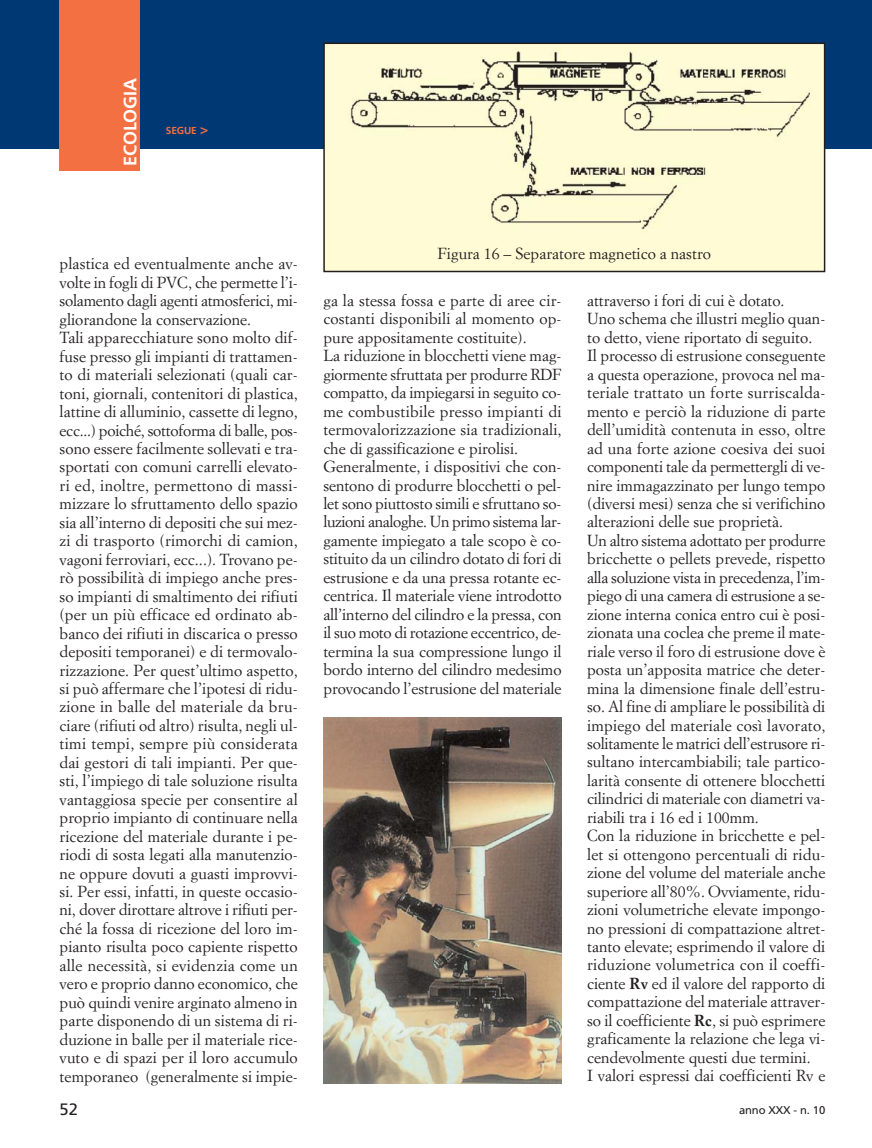
<style>
.page{position:relative;width:872px;height:1148px;background:#fff}
.page>*{position:absolute;margin:0;border:0;box-sizing:border-box;transform-origin:0 0}
.t1{font:700 18px "Frutiger";letter-spacing:-.01em;color:#fff}
.t2{font:16.5px "Frutiger";color:#231f20}
.t3{font:15.75px/18.5px "Simoncini Garamond";color:#231f20}
.t4{font:11.25px "Frutiger";letter-spacing:-.01em;color:#231f20}
.t5{font:700 10.2px "Frutiger";letter-spacing:-.015em;color:#f37042}
.s1{font-size:13.5px}
.s2{font-weight:700}
</style>
<div class="page">
<div style="left:0;top:0;width:872px;height:149px;background:#003874"></div>
<div style="left:324px;top:43px;width:500px;height:228px;background:#fffcd5"></div>
<img style="left:349px;top:50px;width:461px;height:179px">
<div style="left:323px;top:43px;width:502px;height:229px;border:2px solid #231f20"></div>
<img style="left:323px;top:717px;width:238px;height:366px">
<div style="left:60px;top:0;width:80px;height:170px;background:#f37042"></div>
<p class="t1" style="left:123px;top:166px;width:89px;rotate:-90deg">ECOLOGIA</p>
<p class="t5" style="left:166px;top:126px;width:44px">SEGUE <span class="s1">&gt;</span></p>
<p class="t3" style="left:60px;top:256px;width:240px">plastica ed eventualmente anche av&shy;volte in fogli di PVC, che permette l’i&shy;solamento dagli agenti atmosferici, mi&shy;gliorandone la conservazione.<br>Tali apparecchiature sono molto dif&shy;fuse presso gli impianti di trattamen&shy;to di materiali selezionati (quali car&shy;toni, giornali, contenitori di plastica, lattine di alluminio, cassette di legno, ecc...) poiché, sottoforma di balle, pos&shy;sono essere facilmente sollevati e tra&shy;sportati con comuni carrelli elevato&shy;ri ed, inoltre, permettono di massi&shy;mizzare lo sfruttamento dello spazio sia all’interno di depositi che sui mez&shy;zi di trasporto (rimorchi di camion, vagoni ferroviari, ecc...). Trovano pe&shy;rò possibilità di impiego anche pres&shy;so impianti di smaltimento dei rifiuti (per un più efficace ed ordinato ab&shy;banco dei rifiuti in discarica o presso depositi temporanei) e di termovalo&shy;rizzazione. Per quest’ultimo aspetto, si può affermare che l’ipotesi di ridu&shy;zione in balle del materiale da bru&shy;ciare (rifiuti od altro) risulta, negli ul&shy;timi tempi, sempre più considerata dai gestori di tali impianti. Per que&shy;sti, l’impiego di tale soluzione risulta vantaggiosa specie per consentire al proprio impianto di continuare nella ricezione del materiale durante i pe&shy;riodi di sosta legati alla manutenzio&shy;ne oppure dovuti a guasti improvvi&shy;si. Per essi, infatti, in queste occasio&shy;ni, dover dirottare altrove i rifiuti per&shy;ché la fossa di ricezione del loro im&shy;pianto risulta poco capiente rispetto alle necessità, si evidenzia come un vero e proprio danno economico, che può quindi venire arginato almeno in parte disponendo di un sistema di ri&shy;duzione in balle per il materiale rice&shy;vuto e di spazi per il loro accumulo temporaneo (generalmente si impie-</p>
<p class="t3" style="left:437px;top:245px;width:275px">Figura 16 – Separatore magnetico a nastro</p>
<p class="t3" style="left:323px;top:292px;width:240px">ga la stessa fossa e parte di aree cir&shy;costanti disponibili al momento op&shy;pure appositamente costituite).<br>La riduzione in blocchetti viene mag&shy;giormente sfruttata per produrre RDF compatto, da impiegarsi in seguito co&shy;me combustibile presso impianti di termovalorizzazione sia tradizionali, che di gassificazione e pirolisi.<br>Generalmente, i dispositivi che con&shy;sentono di produrre blocchetti o pel&shy;let sono piuttosto simili e sfruttano so&shy;luzioni analoghe. Un primo sistema lar&shy;gamente impiegato a tale scopo è co&shy;stituito da un cilindro dotato di fori di estrusione e da una pressa rotante ec&shy;centrica. Il materiale viene introdotto all’interno del cilindro e la pressa, con il suo moto di rotazione eccentrico, de&shy;termina la sua compressione lungo il bordo interno del cilindro medesimo provocando l’estrusione del materiale</p>
<p class="t3" style="left:587px;top:292px;width:240px">attraverso i fori di cui è dotato.<br>Uno schema che illustri meglio quan&shy;to detto, viene riportato di seguito.<br>Il processo di estrusione conseguente a questa operazione, provoca nel ma&shy;teriale trattato un forte surriscalda&shy;mento e perciò la riduzione di parte dell’umidità contenuta in esso, oltre ad una forte azione coesiva dei suoi componenti tale da permettergli di ve&shy;nire immagazzinato per lungo tempo (diversi mesi) senza che si verifichino alterazioni delle sue proprietà.<br>Un altro sistema adottato per produrre bricchette o pellets prevede, rispetto alla soluzione vista in precedenza, l’im&shy;piego di una camera di estrusione a se&shy;zione interna conica entro cui è posi&shy;zionata una coclea che preme il mate&shy;riale verso il foro di estrusione dove è posta un’apposita matrice che deter&shy;mina la dimensione finale dell’estru&shy;so. Al fine di ampliare le possibilità di impiego del materiale così lavorato, solitamente le matrici dell’estrusore ri&shy;sultano intercambiabili; tale partico&shy;larità consente di ottenere blocchetti cilindrici di materiale con diametri va&shy;riabili tra i 16 ed i 100mm.<br>Con la riduzione in bricchette e pel&shy;let si ottengono percentuali di ridu&shy;zione del volume del materiale anche superiore all’80%. Ovviamente, ridu&shy;zioni volumetriche elevate impongo&shy;no pressioni di compattazione altret&shy;tanto elevate; esprimendo il valore di riduzione volumetrica con il coeffi&shy;ciente <span class="s2">Rv</span> ed il valore del rapporto di compattazione del materiale attraver&shy;so il coefficiente <span class="s2">Rc</span>, si può esprimere graficamente la relazione che lega vi&shy;cendevolmente questi due termini.<br>I valori espressi dai coefficienti Rv e</p>
<p class="t2" style="left:60px;top:1102px;width:20px">52</p>
<p class="t4" style="left:739px;top:1106px;width:88px">anno XXX - n. 10</p>
</div>
